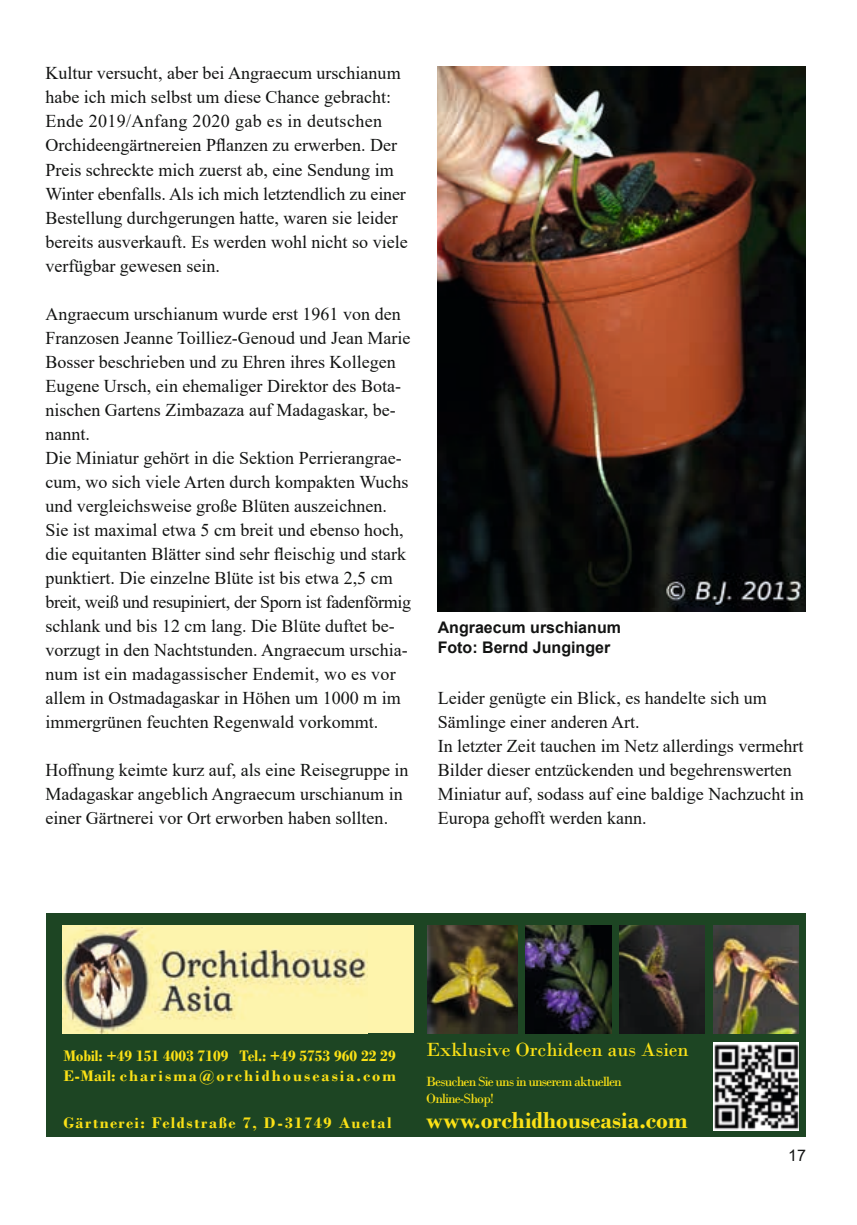
<style>
.page{position:relative;width:857px;height:1225px;background:#fff}
.page>*{position:absolute;margin:0;border:0;box-sizing:border-box;transform-origin:0 0}
.t1{font:700 24px "Bodoni";color:#fbe116}
.t2{font:20px "Bodoni";color:#fbe116}
.t3{font:18px/24px "Times New Roman";color:#131413}
.t4{font:700 16px "Bodoni";color:#fbe116}
.t5{font:700 16px/19.2px "Arial";color:#131413}
.t6{font:700 16px "Bodoni";letter-spacing:.12em;color:#fbe116;scale:1.04 1}
.t7{font:700 16px "Bodoni";letter-spacing:.09em;color:#fbe116;scale:1.04 1}
.t8{font:16px "Arial";color:#131413}
.t9{font:14px/16.8px "Bodoni";letter-spacing:-.06em;color:#fbe116}
</style>
<div class="page">
<img style="left:437px;top:67px;width:368px;height:544px">
<div style="left:47px;top:913px;width:758px;height:224px;background:#1d4523"></div>
<img style="left:427px;top:925px;width:90px;height:108px">
<img style="left:619px;top:925px;width:85px;height:108px">
<img style="left:713px;top:925px;width:85px;height:108px">
<img style="left:525px;top:925px;width:85px;height:108px">
<img style="left:713px;top:1042px;width:85px;height:88px">
<div style="left:62px;top:925px;width:352px;height:108px;background:#fef4ac"></div>
<img style="left:62px;top:927px;width:305px;height:106px">
<p class="t3" style="left:45px;top:61px;width:363px">Kultur versucht, aber bei Angraecum urschianum habe ich mich selbst um diese Chance gebracht:<br>Ende 2019/Anfang 2020 gab es in deutschen Orchideengärtnereien Pflanzen zu erwerben. Der Preis schreckte mich zuerst ab, eine Sendung im Winter ebenfalls. Als ich mich letztendlich zu einer Bestellung durchgerungen hatte, waren sie leider bereits ausverkauft. Es werden wohl nicht so viele verfügbar gewesen sein.</p>
<p class="t3" style="left:45px;top:301px;width:367px">Angraecum urschianum wurde erst 1961 von den Franzosen Jeanne Toilliez-Genoud und Jean Marie Bosser beschrieben und zu Ehren ihres Kollegen Eugene Ursch, ein ehemaliger Direktor des Bota&shy;nischen Gartens Zimbazaza auf Madagaskar, be&shy;nannt.<br>Die Miniatur gehört in die Sektion Perrierangrae&shy;cum, wo sich viele Arten durch kompakten Wuchs und vergleichsweise große Blüten auszeichnen.<br>Sie ist maximal etwa 5 cm breit und ebenso hoch, die equitanten Blätter sind sehr fleischig und stark punktiert. Die einzelne Blüte ist bis etwa 2,5 cm breit, weiß und resupiniert, der Sporn ist fadenförmig schlank und bis 12 cm lang. Die Blüte duftet be&shy;vorzugt in den Nachtstunden. Angraecum urschia&shy;num ist ein madagassischer Endemit, wo es vor allem in Ostmadagaskar in Höhen um 1000 m im immergrünen feuchten Regenwald vorkommt.</p>
<p class="t3" style="left:45px;top:757px;width:364px">Hoffnung keimte kurz auf, als eine Reisegruppe in<br>Madagaskar angeblich Angraecum urschianum in einer Gärtnerei vor Ort erworben haben sollten.</p>
<p class="t5" style="left:437px;top:618px;width:185px">Angraecum urschianum<br>Foto: Bernd Junginger</p>
<p class="t3" style="left:437px;top:685px;width:367px">Leider genügte ein Blick, es handelte sich um Sämlinge einer anderen Art.<br>In letzter Zeit tauchen im Netz allerdings vermehrt Bilder dieser entzückenden und begehrenswerten Miniatur auf, sodass auf eine baldige Nachzucht in Europa gehofft werden kann.</p>
<p class="t4" style="left:63px;top:1046px;width:333px">Mobil: +49 151 4003 7109 Tel.: +49 5753 960 22 29</p>
<p class="t2" style="left:426px;top:1037px;width:264px">Exklusive Orchideen aus Asien</p>
<p class="t6" style="left:63px;top:1066px;width:321px">E-Mail: charisma@orchidhouseasia.com</p>
<p class="t7" style="left:63px;top:1113px;width:317px">Gärtnerei: Feldstraße 7, D-31749 Auetal</p>
<p class="t9" style="left:426px;top:1073px;width:197px">Besuchen Sie uns in unserem aktuellen<br>Online-Shop!</p>
<h1 class="t1" style="left:426px;top:1106px;width:262px">www.orchidhouseasia.com</h1>
<p class="t8" style="left:787px;top:1144px;width:19px">17</p>
</div>
